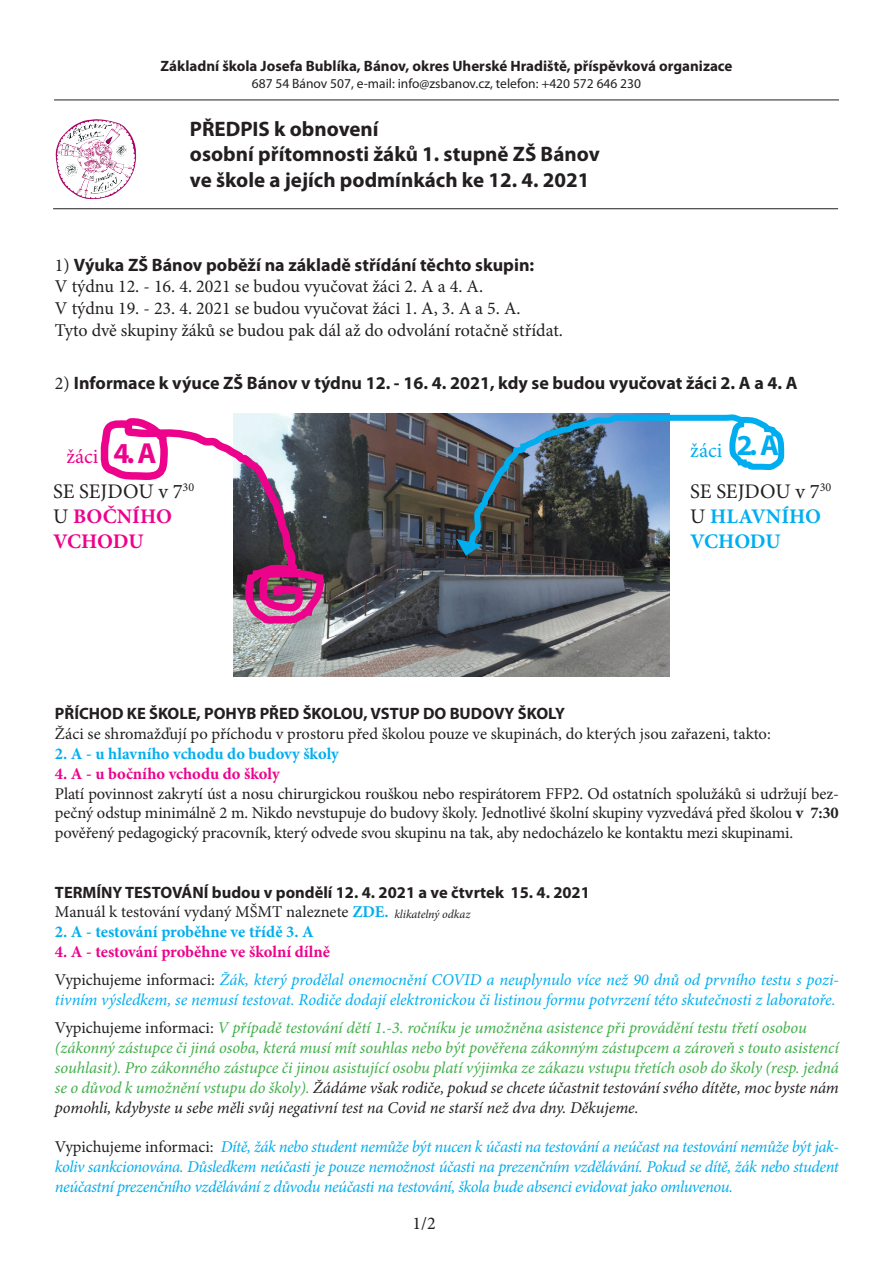
<style>
.page{position:relative;width:893px;height:1263px;background:#fff}
.page>*{position:absolute;margin:0;border:0;box-sizing:border-box;transform-origin:0 0}
.t1{font:700 21px/25.2px "Myriad Pro";color:#231f20}
.t2{font:700 20.7px/24.9px "Minion Pro";letter-spacing:-.005em;color:#00aeef}
.t3{font:700 20.7px/24.9px "Minion Pro";color:#ed028c}
.t4{font:20.7px "Minion Pro";color:#ed028c}
.t5{font:20.7px "Minion Pro";color:#00aeef}
.t6{font:18px/21.6px "Minion Pro";color:#231f20}
.t7{font:700 18px "Myriad Pro";color:#231f20}
.t8{font:italic 16.5px/28.3px "Minion Pro";letter-spacing:-.01em;color:#00aeef}
.t9{font:16.5px/19.8px "Minion Pro";letter-spacing:-.005em;color:#231f20;text-align:justify}
.t10{font:italic 16.5px/19.8px "Minion Pro";letter-spacing:-.01em;color:#40ae49;text-align:justify}
.t11{font:700 16.5px "Myriad Pro";color:#231f20}
.t12{font:700 16.5px "Minion Pro";color:#00aeef}
.t13{font:700 16.5px "Minion Pro";color:#ed028c}
.t14{font:700 15px "Myriad Pro";color:#231f20}
.t15{font:13.5px "Myriad Pro";color:#231f20}
.t16{font:italic 12px "Minion Pro";letter-spacing:-.01em;color:#231f20}
.s1{font-family:"Minion Pro";font-weight:400}
.s2{font-family:"Myriad Pro";font-weight:700;font-size:29.1px}
.s3{font-weight:400;color:#231f20}
.s4{font-weight:700}
.s5{font-weight:700;color:#00aeef}
.s6{font-weight:700;font-style:normal;color:#ed028c}
.s7{font-style:normal;color:#231f20}
.s8{color:#40ae49}
.s9{color:#231f20}
</style>
<div class="page">
<hr style="left:54px;top:100px;width:785px;height:1px;background:#231f20">
<img style="left:55px;top:119px;width:82px;height:81px">
<hr style="left:53px;top:208px;width:785px;height:1px;background:#231f20">
<img style="left:234px;top:414px;width:436px;height:262px">
<svg style="left:100px;top:414px;width:229px;height:215px"></svg>
<svg style="left:461px;top:413px;width:324px;height:141px"></svg>
<svg style="left:456px;top:539px;width:26px;height:17px"></svg>
<p class="t14" style="left:160px;top:57px;width:573px">Základní škola Josefa Bublíka, Bánov, okres Uherské Hradiště, příspěvková organizace</p>
<p class="t15" style="left:252px;top:75px;width:391px">687 54 Bánov 507, e-mail: info@zsbanov.cz, telefon: +420 572 646 230</p>
<p class="t1" style="left:190px;top:116px;width:411px">PŘEDPIS k obnovení<br>osobní přítomnosti žáků 1. stupně ZŠ Bánov ve škole a jejích podmínkách ke 12. 4. 2021</p>
<p class="t7" style="left:55px;top:253px;width:481px"><span class="s1">1)</span> Výuka ZŠ Bánov poběží na základě střídání těchto skupin:</p>
<p class="t6" style="left:55px;top:276px;width:509px">V týdnu 12. - 16. 4. 2021 se budou vyučovat žáci 2. A a 4. A.<br>V týdnu 19. - 23. 4. 2021 se budou vyučovat žáci 1. A, 3. A a 5. A.<br>Tyto dvě skupiny žáků se budou pak dál až do odvolání rotačně střídat.</p>
<p class="t7" style="left:55px;top:371px;width:744px"><span class="s1">2)</span> Informace k výuce ZŠ Bánov v týdnu 12. - 16. 4. 2021, kdy se budou vyučovat žáci 2. A a 4. A</p>
<p class="t4" style="left:66px;top:443px;width:92px">žáci <span class="s2">4. A</span></p>
<p class="t5" style="left:690px;top:436px;width:91px">žáci <span class="s2">2. A</span></p>
<p class="t3" style="left:53px;top:479px;width:143px"><span class="s3">SE SEJDOU v 7</span><sup>30<br></sup><span class="s3">U</span> BOČNÍHO<br>VCHODU</p>
<p class="t2" style="left:690px;top:479px;width:143px"><span class="s3">SE SEJDOU v 7</span><sup>30<br></sup><span class="s3">U</span> HLAVNÍHO<br>VCHODU</p>
<p class="t11" style="left:55px;top:703px;width:512px">PŘÍCHOD KE ŠKOLE, POHYB PŘED ŠKOLOU, VSTUP DO BUDOVY ŠKOLY</p>
<p class="t9" style="left:55px;top:724px;width:717px">Žáci se shromažďují po příchodu v prostoru před školou pouze ve skupinách, do kterých jsou zařazeni, takto:</p>
<p class="t12" style="left:55px;top:742px;width:285px">2. A - u hlavního vchodu do budovy školy</p>
<p class="t13" style="left:55px;top:762px;width:226px">4. A - u bočního vchodu do školy</p>
<p class="t9" style="left:55px;top:783px;width:786px">Platí povinnost zakrytí úst a nosu chirurgickou rouškou nebo respirátorem FFP2. Od ostatních spolužáků si udržují bez&shy;pečný odstup minimálně 2 m. Nikdo nevstupuje do budovy školy. Jednotlivé školní skupiny vyzvedává před školou <span class="s4">v 7:30 </span>pověřený pedagogický pracovník, který odvede svou skupinu na tak, aby nedocházelo ke kontaktu mezi skupinami.</p>
<p class="t11" style="left:55px;top:881px;width:536px">TERMÍNY TESTOVÁNÍ budou v pondělí 12. 4. 2021 a ve čtvrtek 15. 4. 2021</p>
<p class="t9" style="left:55px;top:902px;width:335px">Manuál k testování vydaný MŠMT naleznete <span class="s5">ZDE.</span></p>
<p class="t12" style="left:55px;top:920px;width:260px">2. A - testování proběhne ve třídě 3. A</p>
<p class="t8" style="left:55px;top:937px;width:786px"><span class="s6">4. A - testování proběhne ve školní dílně<br></span><span class="s7">Vypichujeme informaci:</span> Žák, který prodělal onemocnění COVID a neuplynulo více než 90 dnů od prvního testu s pozi-</p>
<p class="t8" style="left:55px;top:986px;width:782px">tivním výsledkem, se nemusí testovat. Rodiče dodají elektronickou či listinou formu potvrzení této skutečnosti z laboratoře.<br><span class="s7">Vypichujeme informaci:</span> <span class="s8">V případě testování dětí 1.-3. ročníku je umožněna asistence při provádění testu třetí osobou</span></p>
<p class="t10" style="left:55px;top:1038px;width:785px">(zákonný zástupce či jiná osoba, která musí mít souhlas nebo být pověřena zákonným zástupcem a zároveň s touto asistencí souhlasit). Pro zákonného zástupce či jinou asistující osobu platí výjimka ze zákazu vstupu třetích osob do školy (resp. jedná se o důvod k umožnění vstupu do školy). <span class="s9">Žádáme však rodiče, pokud se chcete účastnit testování svého dítěte, moc byste nám pomohli, kdybyste u sebe měli svůj negativní test na Covid ne starší než dva dny. Děkujeme.</span></p>
<p class="t8" style="left:55px;top:1137px;width:785px;line-height:19.8px;text-align:justify"><span class="s7">Vypichujeme informaci:</span> Dítě, žák nebo student nemůže být nucen k účasti na testování a neúčast na testování nemůže být jak&shy;koliv sankcionována. Důsledkem neúčasti je pouze nemožnost účasti na prezenčním vzdělávání. Pokud se dítě, žák nebo student neúčastní prezenčního vzdělávání z důvodu neúčasti na testování, škola bude absenci evidovat jako omluvenou.</p>
<p class="t16" style="left:394px;top:906px;width:77px">klikatelný odkaz</p>
<p class="t6" style="left:412px;top:1213px;width:25px">1/2</p>
</div>
